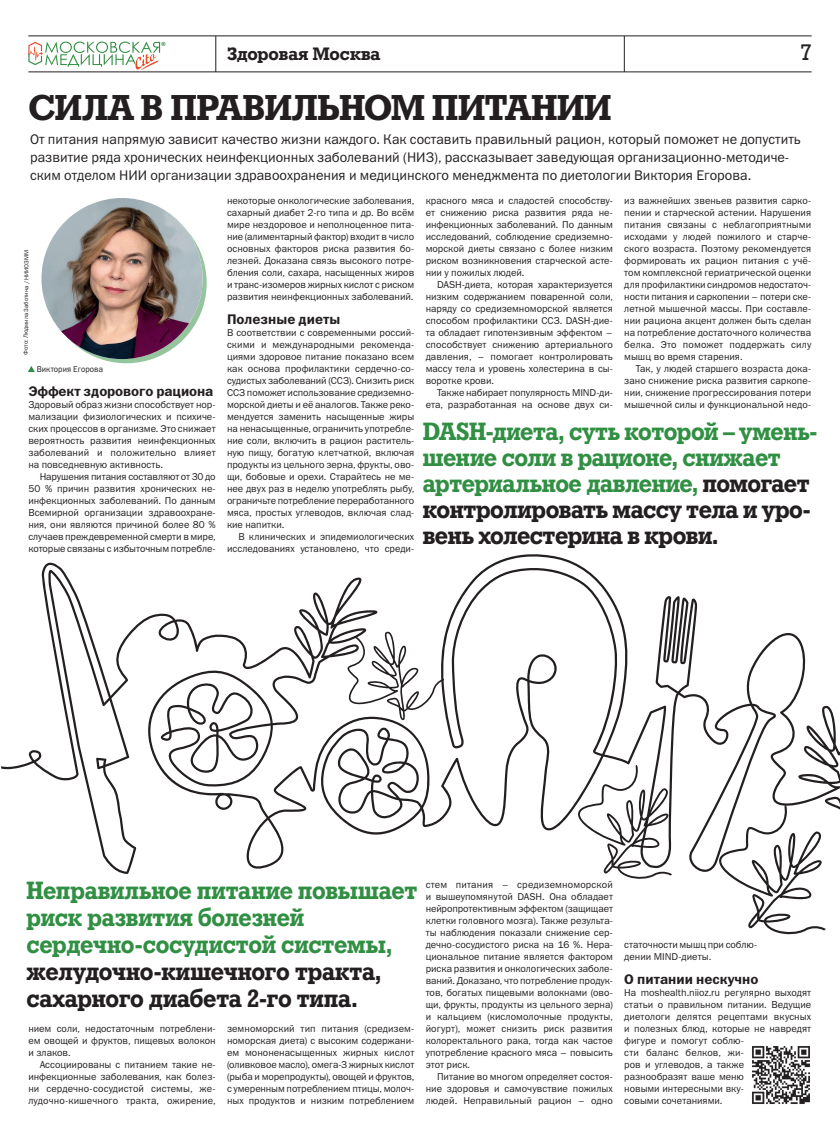
<style>
.page{position:relative;width:840px;height:1134px;background:#fff}
.page>*{position:absolute;margin:0;border:0;box-sizing:border-box;transform-origin:0 0}
._01_ZAG_BIG{font:700 36px "Geo Slb 712 Md BT";letter-spacing:-.005em;color:#231f20}
.VINOS{font:700 25px/27px "Geo Slb 712 Md BT";letter-spacing:-.015em;color:#318f43;scale:.95 1}
.t1{font:22.5px "Geo Slb 712 Md BT";color:#231f20}
._03_ТХТ{font:700 18px "Geo Slb 712 Md BT";letter-spacing:-.005em;color:#231f20}
._02_LID_BIG{font:14px/18px "Franklin Gothic Book ITC";color:#231f20}
._05_PODZAG{font:14px "Franklin Gothic Demi ITC";color:#231f20}
._03_TEXT2{font:10px/12px "Franklin Gothic Book ITC";color:#231f20;text-align:justify}
._03_ТХТ-2{font:10px/12px "Franklin Gothic Book ITC";color:#231f20;text-align:justify}
._04_PODPIS_FOTO{font:8.5px "Franklin Gothic Book ITC";letter-spacing:.01em;color:#231f20;scale:.94 1}
.FOTO{font:6px "Franklin Gothic Book ITC";color:#231f20}
.t2{font:6px "Franklin Gothic Demi ITC";color:#318f43}
.s1{color:#231f20}
</style>
<div class="page">
<hr style="left:28px;top:36px;width:783px;height:1px;background:#231f20">
<hr style="left:28px;top:72px;width:783px;height:1px;background:#231f20">
<hr style="left:215px;top:36px;width:1px;height:36px;background:#231f20">
<hr style="left:623px;top:36px;width:1px;height:36px;background:#231f20">
<svg style="left:28px;top:42px;width:132px;height:28px"></svg>
<svg style="left:46px;top:203px;width:160px;height:160px"></svg>
<img style="left:41px;top:198px;width:161px;height:161px;border-radius:81px">
<svg style="left:28px;top:366px;width:7px;height:6px"></svg>
<svg style="left:1px;top:554px;width:838px;height:320px"></svg>
<svg style="left:347px;top:631px;width:96px;height:89px"></svg>
<svg style="left:577px;top:765px;width:94px;height:114px"></svg>
<svg style="left:718px;top:805px;width:107px;height:130px"></svg>
<img style="left:752px;top:1046px;width:58px;height:58px">
<p class="t2" style="left:161px;top:40px;width:6px">®</p>
<p class="_03_ТХТ" style="left:227px;top:42px;width:155px">Здоровая Москва</p>
<p class="_01_ZAG_BIG" style="left:29px;top:84px;width:584px">СИЛА В ПРАВИЛЬНОМ ПИТАНИИ</p>
<h3 class="t1" style="left:800px;top:38px;width:13px">7</h3>
<p class="_02_LID_BIG" style="left:30px;top:130px;width:771px">От питания напрямую зависит качество жизни каждого. Как составить правильный рацион, который поможет не допустить развитие ряда хронических неинфекционных заболеваний (НИЗ), рассказывает заведующая организационно-методиче&shy;ским отделом НИИ организации здравоохранения и медицинского менеджмента по диетологии Виктория Егорова.</p>
<p class="FOTO" style="left:21px;top:354px;width:106px;rotate:-89deg">Фото: Людмила Заботина / НИИОЗММ</p>
<p class="_04_PODPIS_FOTO" style="left:37px;top:364px;width:72px">Виктория Егорова</p>
<p class="_05_PODZAG" style="left:28px;top:383px;width:186px">Эффект здорового рациона</p>
<p class="_03_ТХТ-2" style="left:28px;top:398px;width:189px">Здоровый образ жизни способствует нор&shy;мализации физиологических и психиче&shy;ских процессов в организме. Это снижает вероятность развития неинфекционных заболеваний и положительно влияет на повседневную активность.</p>
<p class="_03_TEXT2" style="left:28px;top:470px;width:189px;text-indent:11px">Нарушения питания составляют от 30 до 50 % причин развития хронических не&shy;инфекционных заболеваний. По данным Всемирной организации здравоохране&shy;ния, они являются причиной более 80 % случаев преждевременной смерти в мире, которые связаны с избыточным потребле-</p>
<p class="_03_TEXT2" style="left:227px;top:194px;width:189px">некоторые онкологические заболевания, сахарный диабет 2-го типа и др. Во всём мире нездоровое и неполноценное пита&shy;ние (алиментарный фактор) входит в число основных факторов риска развития бо&shy;лезней. Доказана связь высокого потре&shy;бления соли, сахара, насыщенных жиров и транс-изомеров жирных кислот с риском развития неинфекционных заболеваний.</p>
<p class="_05_PODZAG" style="left:227px;top:311px;width:115px">Полезные диеты</p>
<p class="_03_ТХТ-2" style="left:227px;top:326px;width:189px">В соответствии с современными россий&shy;скими и международными рекоменда&shy;циями здоровое питание показано всем как основа профилактики сердечно-со&shy;судистых заболеваний (ССЗ). Снизить риск ССЗ поможет использование средиземно&shy;морской диеты и её аналогов. Также реко&shy;мендуется заменить насыщенные жиры на ненасыщенные, ограничить употребле&shy;ние соли, включить в рацион раститель&shy;ную пищу, богатую клетчаткой, включая продукты из цельного зерна, фрукты, ово&shy;щи, бобовые и орехи. Старайтесь не ме&shy;нее двух раз в неделю употреблять рыбу, ограничьте потребление переработанного мяса, простых углеводов, включая слад&shy;кие напитки.</p>
<p class="_03_TEXT2" style="left:227px;top:530px;width:189px;text-align:right">В клинических и эпидемиологических исследованиях установлено, что среди-</p>
<p class="_03_TEXT2" style="left:425px;top:194px;width:189px">красного мяса и сладостей способству&shy;ет снижению риска развития ряда не&shy;инфекционных заболеваний. По данным исследований, соблюдение средиземно&shy;морской диеты связано с более низким риском возникновения старческой асте&shy;нии у пожилых людей.</p>
<p class="_03_TEXT2" style="left:425px;top:278px;width:189px;text-indent:11px">DASH-диета, которая характеризуется низким содержанием поваренной соли, наряду со средиземноморской является способом профилактики ССЗ. DASH-дие&shy;та обладает гипотензивным эффектом – способствует снижению артериального давления, – помогает контролировать массу тела и уровень холестерина в сы&shy;воротке крови.</p>
<p class="_03_TEXT2" style="left:425px;top:386px;width:189px;text-align:right">Также набирает популярность MIND-ди&shy;ета, разработанная на основе двух си-</p>
<p class="_03_TEXT2" style="left:624px;top:194px;width:188px">из важнейших звеньев развития сарко&shy;пении и старческой астении. Нарушения питания связаны с неблагоприятными исходами у людей пожилого и старче&shy;ского возраста. Поэтому рекомендуется формировать их рацион питания с учё&shy;том комплексной гериатрической оценки для профилактики синдромов недостаточ&shy;ности питания и саркопении – потери ске&shy;летной мышечной массы. При составле&shy;нии рациона акцент должен быть сделан на потребление достаточного количества белка. Это поможет поддержать силу мышц во время старения.</p>
<p class="_03_TEXT2" style="left:624px;top:362px;width:188px;text-indent:11px">Так, у людей старшего возраста дока&shy;зано снижение риска развития саркопе&shy;нии, снижение прогрессирования потери мышечной силы и функциональной недо-</p>
<p class="VINOS" style="left:422px;top:420px;width:416px;line-height:26px">DASH-диета, суть которой – умень&shy;шение соли в рационе, снижает артериальное давление, <span class="s1">помогает контролировать массу тела и уро&shy;вень холестерина в крови.</span></p>
<p class="VINOS" style="left:26px;top:878px;width:413px">Неправильное питание повышает риск развития болезней сердечно-сосудистой системы, <span class="s1">желудочно-кишечного тракта, сахарного диабета 2-го типа.</span></p>
<p class="_03_TEXT2" style="left:28px;top:1022px;width:189px">нием соли, недостаточным потреблени&shy;ем овощей и фруктов, пищевых волокон и злаков.</p>
<p class="_03_TEXT2" style="left:28px;top:1058px;width:189px;text-indent:11px">Ассоциированы с питанием такие не&shy;инфекционные заболевания, как болез&shy;ни сердечно-сосудистой системы, же&shy;лудочно-кишечного тракта, ожирение,</p>
<p class="_03_TEXT2" style="left:227px;top:1022px;width:189px">земноморский тип питания (средизем&shy;номорская диета) с высоким содержани&shy;ем мононенасыщенных жирных кислот (оливковое масло), омега-3 жирных кислот (рыба и морепродукты), овощей и фруктов, с умеренным потреблением птицы, молоч&shy;ных продуктов и низким потреблением</p>
<p class="_03_TEXT2" style="left:425px;top:878px;width:189px">стем питания – средиземноморской и вышеупомянутой DASH. Она обладает нейропротективным эффектом (защищает клетки головного мозга). Также результа&shy;ты наблюдения показали снижение сер&shy;дечно-сосудистого риска на 16 %. Нера&shy;циональное питание является фактором риска развития и онкологических заболе&shy;ваний. Доказано, что потребление продук&shy;тов, богатых пищевыми волокнами (ово&shy;щи, фрукты, продукты из цельного зерна) и кальцием (кисломолочные продукты, йогурт), может снизить риск развития колоректального рака, тогда как частое употребление красного мяса – повысить этот риск.</p>
<p class="_03_TEXT2" style="left:425px;top:1070px;width:189px;text-indent:11px">Питание во многом определяет состоя&shy;ние здоровья и самочувствие пожилых людей. Неправильный рацион – одно</p>
<p class="_03_TEXT2" style="left:624px;top:938px;width:134px">статочности мышц при соблю&shy;дении MIND-диеты.</p>
<p class="_05_PODZAG" style="left:624px;top:971px;width:135px">О питании нескучно</p>
<p class="_03_TEXT2" style="left:624px;top:986px;width:188px;text-align:left">На moshealth.niioz.ru регулярно выходят статьи о правильном питании. Ведущие диетологи делятся рецептами вкусных и полезных блюд, которые не навредят фигуре и помогут соблю-<br>сти баланс белков, жи-<br>ров и углеводов, а также<br>разнообразят ваше меню<br>новыми интересными вку-<br>совыми сочетаниями.</p>
</div>
